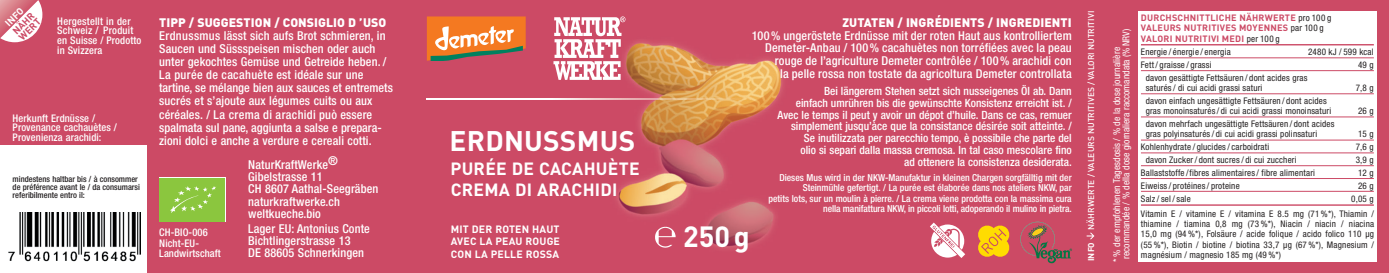
<style>
.page{position:relative;width:1389px;height:273px;background:#cc4a65}
.page>*{position:absolute;margin:0;border:0;box-sizing:border-box;transform-origin:0 0}
.t1{font:700 28.88px "DIN";color:#fff}
.t2{font:700 28px "DIN";letter-spacing:.01em;color:#fff}
.t3{font:700 17.5px/21px "DIN";letter-spacing:.015em;color:#fff}
.t4{font:500 condensed 12.25px/13.1px "Helvetica Neue";letter-spacing:.01em;color:#fff}
.t5{font:900 12.25px "DIN";letter-spacing:.005em;color:#fff}
.t6{font:500 condensed 11.38px/11.9px "Helvetica Neue";color:#fff;text-align:right}
.t7{font:500 condensed 10.5px/9.6px "Helvetica Neue";letter-spacing:.01em;color:#fff}
.t8{font:700 10.5px/12.2px "DIN";letter-spacing:.015em;color:#fff;text-align:justify}
.t9{font:500 condensed 9.62px/10.2px "Helvetica Neue";color:#fff;text-align:right}
.t10{font:condensed 9.62px/9.6px "Helvetica Neue";letter-spacing:.01em;color:#fff}
.t11{font:700 9.62px/8.8px "DIN";color:#cc4b66}
.t12{font:700 9.62px "DIN";color:#fff}
.t13{font:condensed 9.1px/10.3px "Helvetica Neue";letter-spacing:.02em;color:#231f20}
.t14{font:700 9.1px/10.5px "DIN";letter-spacing:.025em;color:#cc4b66}
.t15{font:500 condensed 8.4px/7.9px "Helvetica Neue";color:#231f20}
.t16{font:500 8.4px "DIN";letter-spacing:.005em;color:#fff}
.t17{font:700 8.4px "DIN";color:#fff}
.s1{font-family:"Helvetica Neue";font-weight:400;font-stretch:condensed;color:#231f20}
</style>
<div class="page">
<div style="left:0;top:145px;width:147px;height:128px;background:#fff"></div>
<svg style="left:1087px;top:233px;width:7px;height:6px"></svg>
<div style="left:1138px;top:11px;width:239px;height:250px;background:#fff"></div>
<hr style="left:1141px;top:44px;width:233px;height:1px;background:#cc4b66">
<hr style="left:1141px;top:58px;width:233px;height:1px;background:#cc4b66">
<hr style="left:1141px;top:70px;width:233px;height:1px;background:#cc4b66">
<hr style="left:1141px;top:93px;width:233px;height:1px;background:#cc4b66">
<hr style="left:1141px;top:117px;width:233px;height:1px;background:#cc4b66">
<hr style="left:1141px;top:140px;width:233px;height:1px;background:#cc4b66">
<hr style="left:1141px;top:153px;width:233px;height:1px;background:#cc4b66">
<hr style="left:1141px;top:165px;width:233px;height:1px;background:#cc4b66">
<hr style="left:1141px;top:178px;width:233px;height:1px;background:#cc4b66">
<hr style="left:1141px;top:191px;width:233px;height:1px;background:#cc4b66">
<hr style="left:1141px;top:204px;width:233px;height:2px;background:#cc4b66">
<svg style="left:0;top:0;width:42px;height:42px"></svg>
<svg style="left:159px;top:177px;width:67px;height:45px"></svg>
<div style="left:160px;top:178px;width:65px;height:43px;background:#8bc63e"></div>
<svg style="left:170px;top:186px;width:46px;height:27px"></svg>
<img style="left:427px;top:98px;width:323px;height:2px">
<svg style="left:655px;top:227px;width:21px;height:21px"></svg>
<img style="left:9px;top:212px;width:131px;height:50px">
<svg style="left:930px;top:222px;width:35px;height:36px"></svg>
<svg style="left:977px;top:225px;width:33px;height:33px"></svg>
<svg style="left:1020px;top:222px;width:52px;height:41px"></svg>
<svg style="left:553px;top:16px;width:72px;height:64px"></svg>
<svg style="left:427px;top:16px;width:99px;height:45px"></svg>
<p class="t12" style="left:2px;top:20px;width:23px;rotate:-45deg">INFO</p>
<p class="t11" style="left:11px;top:29px;width:28px;rotate:-45deg">NÄHR<br>WERT</p>
<p class="t7" style="left:57px;top:16px;width:86px">Hergestellt in der<br>Schweiz / Produit en Suisse / Prodotto in Svizzera</p>
<p class="t7" style="left:13px;top:113px;width:106px">Herkunft Erdnüsse /<br>Provenance cachauètes /<br>Provenienza arachidi:</p>
<p class="t15" style="left:13px;top:175px;width:129px">mindestens haltbar bis / à consommer de préférence avant le / da consumarsi referibilmente entro il:</p>
<h3 class="t5" style="left:159px;top:14px;width:229px">TIPP / SUGGESTION / CONSIGLIO D ’USO</h3>
<p class="t4" style="left:159px;top:29px;width:235px">Erdnussmus lässt sich aufs Brot schmieren, in Saucen und Süssspeisen mischen oder auch unter gekochtes Gemüse und Getreide heben. / La purée de cacahuète est idéale sur une tartine, se mélange bien aux sauces et entremets sucrés et s’ajoute aux légumes cuits ou aux céréales. / La crema di arachidi può essere spalmata sul pane, aggiunta a salse e prepara&shy;zioni dolci e anche a verdure e cereali cotti.</p>
<p class="t7" style="left:159px;top:227px;width:63px;line-height:10.5px">CH-BIO-006<br>Nicht-EU-<br>Landwirtschaft</p>
<h3 class="t4" style="left:248px;top:158px;width:132px;line-height:12.2px">NaturKraftWerke®<br>Gibelstrasse 11<br>CH 8607 Aathal-Seegräben naturkraftwerke.ch weltkueche.bio</h3>
<h3 class="t4" style="left:248px;top:222px;width:123px;line-height:12.2px">Lager EU: Antonius Conte<br>Bichtlingerstrasse 13<br>DE 88605 Schnerkingen</h3>
<h2 class="t2" style="left:450px;top:122px;width:187px">ERDNUSSMUS</h2>
<h3 class="t3" style="left:450px;top:157px;width:191px">PURÉE DE CACAHUÈTE<br>CREMA DI ARACHIDI</h3>
<p class="t8" style="left:451px;top:222px;width:111px">MIT DER ROTEN HAUT AVEC LA PEAU ROUGE CON LA PELLE ROSSA</p>
<h3 class="t5" style="left:843px;top:14px;width:231px">ZUTATEN / INGRÉDIENTS / INGREDIENTI</h3>
<p class="t4" style="left:752px;top:29px;width:321px;text-align:right">100 % ungeröstete Erdnüsse mit der roten Haut aus kontrolliertem Demeter-Anbau / 100 % cacahuètes non torréfiées avec la peau rouge de l’agriculture Demeter contrôlée / 100 % arachidi con<br>la pelle rossa non tostate da agricoltura Demeter controllata</p>
<p class="t6" style="left:778px;top:85px;width:296px">Bei längerem Stehen setzt sich nusseigenes Öl ab. Dann<br>einfach umrühren bis die gewünschte Konsistenz erreicht ist. / Avec le temps il peut y avoir un dépot d’huile. Dans ce cas, remuer simplement jusqu’àce que la consistance désirée soit atteinte. / Se inutilizzata per parecchio tempo, è possibile che parte del<br>olio si separi dalla massa cremosa. In tal caso mescolare fino<br>ad ottenere la consistenza desiderata.</p>
<p class="t9" style="left:769px;top:173px;width:305px">Dieses Mus wird in der NKW-Manufaktur in kleinen Chargen sorgfälltig mit der Steinmühle gefertigt. / La purée est élaborée dans nos ateliers NKW, par<br>petits lots, sur un moulin à pierre. / La crema viene prodotta con la massima cura nella manifattura NKW, in piccoli lotti, adoperando il mulino in pietra.</p>
<h1 class="t1" style="left:683px;top:218px;width:68px">250 g</h1>
<p class="t16" style="left:1086px;top:230px;width:220px;rotate:-90deg">NÄHRWERTE / VALEURS NUTRITIVES / VALORI NUTRITIVI</p>
<p class="t17" style="left:1086px;top:261px;width:20px;rotate:-90deg">INFO</p>
<p class="t10" style="left:1112px;top:261px;width:234px;rotate:-90deg">* % der empfohlenen Tagesdosis / % de la dose journalière recommandée / % della dose giornaliera raccomandata (% NRV)</p>
<p class="t14" style="left:1141px;top:12px;width:192px">DURCHSCHNITTLICHE NÄHRWERTE <span class="s1">pro 100 g<br></span>VALEURS NUTRITIVES MOYENNES <span class="s1">par 100 g<br></span>VALORI NUTRITIVI MEDI <span class="s1">per 100 g</span></p>
<p class="t13" style="left:1141px;top:47px;width:91px">Energie / énergie / energia</p>
<p class="t13" style="left:1308px;top:47px;width:67px">2480 kJ / 599 kcal</p>
<p class="t13" style="left:1141px;top:60px;width:72px">Fett / graisse / grassi</p>
<p class="t13" style="left:1358px;top:60px;width:17px">49 g</p>
<p class="t13" style="left:1146px;top:72px;width:163px">davon gesättigte Fettsäuren / dont acides gras saturés / di cui acidi grassi saturi</p>
<p class="t13" style="left:1356px;top:83px;width:20px">7,8 g</p>
<p class="t13" style="left:1146px;top:95px;width:187px">davon einfach ungesättigte Fettsäuren / dont acides gras monoinsaturés / di cui acidi grassi monoinsaturi</p>
<p class="t13" style="left:1358px;top:106px;width:17px">26 g</p>
<p class="t13" style="left:1146px;top:119px;width:190px">davon mehrfach ungesättigte Fettsäuren / dont acides gras polyinsaturés / di cui acidi grassi polinsaturi</p>
<p class="t13" style="left:1358px;top:129px;width:17px">15 g</p>
<p class="t13" style="left:1141px;top:142px;width:130px">Kohlenhydrate / glucides / carboidrati</p>
<p class="t13" style="left:1356px;top:142px;width:20px">7,6 g</p>
<p class="t13" style="left:1146px;top:155px;width:152px">davon Zucker / dont sucres / di cui zuccheri</p>
<p class="t13" style="left:1356px;top:155px;width:20px">3,9 g</p>
<p class="t13" style="left:1141px;top:167px;width:176px">Ballaststoffe /fibres alimentaires / fibre alimentari</p>
<p class="t13" style="left:1358px;top:167px;width:17px">12 g</p>
<p class="t13" style="left:1141px;top:180px;width:100px">Eiweiss / protéines / proteine</p>
<p class="t13" style="left:1358px;top:180px;width:17px">26 g</p>
<p class="t13" style="left:1141px;top:193px;width:51px">Salz / sel / sale</p>
<p class="t13" style="left:1141px;top:191px;width:235px;line-height:15.4px;text-align:right">0,05 g<br>Vitamin E / vitamine E / vitamina E 8.5 mg (71 %*), Thiamin /</p>
<p class="t13" style="left:1141px;top:219px;width:235px;text-align:justify">thia mine / tiamina 0,8 mg (73 %*), Niacin / niacin / niacina 15,0 mg (94 %*), Folsäure / acide folique / acido folico 110 µg (55 %*), Biotin / bio tine / biotina 33,7 µg (67 %*), Magnesium / magnésium / magnesio 185 mg (49 %*)</p>
</div>
